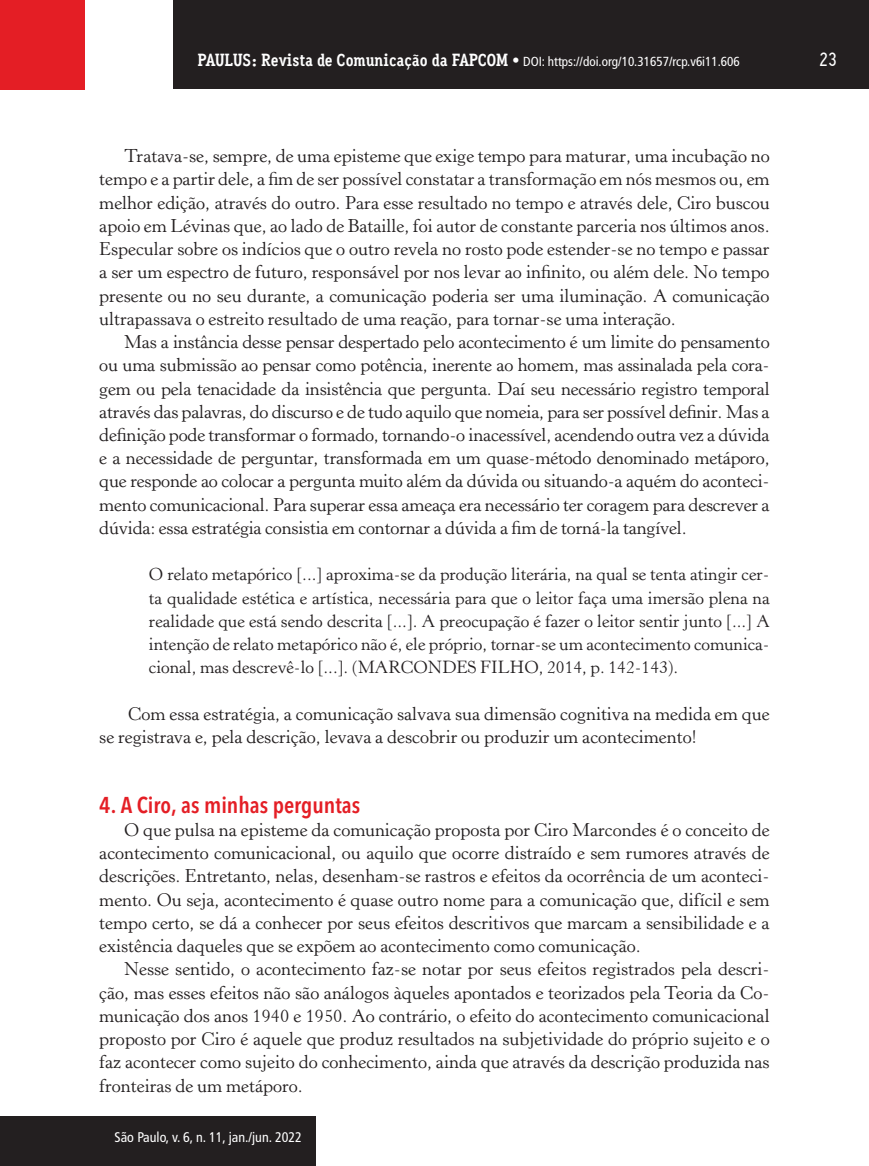
<style>
.page{position:relative;width:869px;height:1166px;background:#fff}
.page>*{position:absolute;margin:0;border:0;box-sizing:border-box;transform-origin:0 0}
.t1{font:600 condensed 22.75px "Avenir Next LT Pro";color:#e41e25}
.t2{font:500 19.25px "Aaux Office";color:#fff}
.t3{font:18.38px/23.3px "Horley Old Style";color:#231f20;text-align:justify}
.t4{font:17.5px/23.3px "Horley Old Style";color:#231f20;text-align:justify}
.t5{font:condensed 14px "Frutiger LT Std";color:#fff}
.t6{font:condensed 13.12px "Frutiger LT Std";color:#fff}
.s1{font-family:"Aaux Office";font-weight:700;font-stretch:normal;font-size:17.5px}
.s2{font-family:"Aaux Office";font-weight:500;font-stretch:normal;font-size:17.5px}
</style>
<div class="page">
<div style="left:173px;top:0;width:695px;height:89px;background:#231f20"></div>
<div style="left:0;top:0;width:85px;height:90px;background:#e41e25"></div>
<div style="left:1px;top:1116px;width:314px;height:50px;background:#231f20"></div>
<p class="t6" style="left:197px;top:53px;width:543px"><span class="s1">PAULUS: Revista de Comunicação da FAPCOM</span> <span class="s2">•</span> DOI: https://doi.org/10.31657/rcp.v6i11.606</p>
<p class="t2" style="left:818px;top:48px;width:19px">23</p>
<p class="t3" style="left:99px;top:145px;width:671px;text-indent:25px">Tratava-se, sempre, de uma episteme que exige tempo para maturar, uma incubação no tempo e a partir dele, a fim de ser possível constatar a transformação em nós mesmos ou, em melhor edição, através do outro. Para esse resultado no tempo e através dele, Ciro buscou apoio em Lévinas que, ao lado de Bataille, foi autor de constante parceria nos últimos anos.<br>Especular sobre os indícios que o outro revela no rosto pode estender-se no tempo e passar a ser um espectro de futuro, responsável por nos levar ao infinito, ou além dele. No tempo presente ou no seu durante, a comunicação poderia ser uma iluminação. A comunicação ultrapassava o estreito resultado de uma reação, para tornar-se uma interação.</p>
<p class="t3" style="left:99px;top:331px;width:671px;text-indent:25px">Mas a instância desse pensar despertado pelo acontecimento é um limite do pensamento ou uma submissão ao pensar como potência, inerente ao homem, mas assinalada pela cora&shy;gem ou pela tenacidade da insistência que pergunta. Daí seu necessário registro temporal através das palavras, do discurso e de tudo aquilo que nomeia, para ser possível definir. Mas a definição pode transformar o formado, tornando-o inacessível, acendendo outra vez a dúvida e a necessidade de perguntar, transformada em um quase-método denominado metáporo, que responde ao colocar a pergunta muito além da dúvida ou situando-a aquém do aconteci&shy;mento comunicacional. Para superar essa ameaça era necessário ter coragem para descrever a dúvida: essa estratégia consistia em contornar a dúvida a fim de torná-la tangível.</p>
<p class="t4" style="left:149px;top:563px;width:622px">O relato metapórico [...] aproxima-se da produção literária, na qual se tenta atingir cer&shy;ta qualidade estética e artística, necessária para que o leitor faça uma imersão plena na realidade que está sendo descrita [...]. A preocupação é fazer o leitor sentir junto [...] A intenção de relato metapórico não é, ele próprio, tornar-se um acontecimento comunica&shy;cional, mas descrevê-lo [...]. (MARCONDES FILHO, 2014, p. 142-143).</p>
<p class="t3" style="left:99px;top:702px;width:671px;text-indent:29px">Com essa estratégia, a comunicação salvava sua dimensão cognitiva na medida em que se registrava e, pela descrição, levava a descobrir ou produzir um acontecimento!</p>
<p class="t1" style="left:99px;top:791px;width:262px">4. A Ciro, as minhas perguntas</p>
<p class="t3" style="left:99px;top:818px;width:671px;text-indent:25px">O que pulsa na episteme da comunicação proposta por Ciro Marcondes é o conceito de acontecimento comunicacional, ou aquilo que ocorre distraído e sem rumores através de descrições. Entretanto, nelas, desenham-se rastros e efeitos da ocorrência de um aconteci&shy;mento. Ou seja, acontecimento é quase outro nome para a comunicação que, difícil e sem tempo certo, se dá a conhecer por seus efeitos descritivos que marcam a sensibilidade e a existência daqueles que se expõem ao acontecimento como comunicação.</p>
<p class="t3" style="left:99px;top:958px;width:671px;text-indent:25px">Nesse sentido, o acontecimento faz-se notar por seus efeitos registrados pela descri&shy;ção, mas esses efeitos não são análogos àqueles apontados e teorizados pela Teoria da Co&shy;municação dos anos 1940 e 1950. Ao contrário, o efeito do acontecimento comunicacional proposto por Ciro é aquele que produz resultados na subjetividade do próprio sujeito e o faz acontecer como sujeito do conhecimento, ainda que através da descrição produzida nas fronteiras de um metáporo.</p>
<p class="t5" style="left:114px;top:1129px;width:189px">São Paulo, v. 6, n. 11, jan./jun. 2022</p>
</div>
